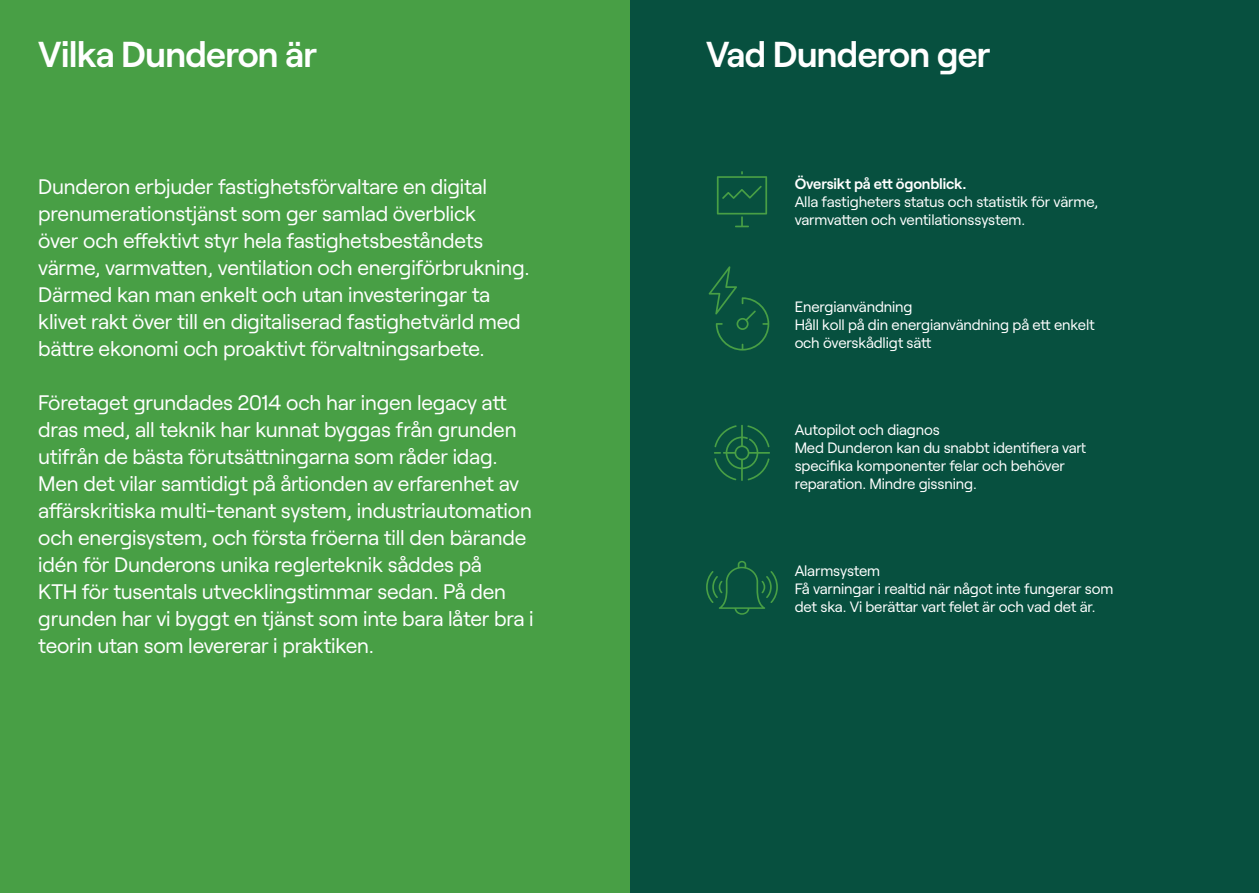
<style>
.page{position:relative;width:1259px;height:893px;background:#fff}
.page>*{position:absolute;margin:0;border:0;box-sizing:border-box;transform-origin:0 0}
.t1{font:600 36px "Roobert";letter-spacing:-.02em;color:#fff}
.t2{font:21px/27px "Roobert";letter-spacing:-.01em;color:#fff}
.t3{font:15px/18px "Roobert";letter-spacing:-.01em;color:#fff}
.s1{font-weight:600}
</style>
<div class="page">
<div style="left:630px;top:0;width:629px;height:893px;background:#07503f"></div>
<svg style="left:714px;top:425px;width:56px;height:56px"></svg>
<svg style="left:717px;top:171px;width:50px;height:56px"></svg>
<svg style="left:706px;top:561px;width:72px;height:54px"></svg>
<svg style="left:708px;top:266px;width:61px;height:85px"></svg>
<div style="left:0;top:0;width:629px;height:893px;background:#489f45"></div>
<p class="t1" style="left:38px;top:27px;width:280px">Vilka Dunderon är</p>
<p class="t2" style="left:38px;top:171px;width:493px">Dunderon erbjuder fastighetsförvaltare en digital prenumerationstjänst som ger samlad överblick<br>över och effektivt styr hela fastighetsbeståndets värme, varmvatten, ventilation och energiförbrukning.<br>Därmed kan man enkelt och utan investeringar ta klivet rakt över till en digitaliserad fastighetvärld med bättre ekonomi och proaktivt förvaltningsarbete.</p>
<p class="t2" style="left:38px;top:387px;width:497px">Företaget grundades 2014 och har ingen legacy att dras med, all teknik har kunnat byggas från grunden utifrån de bästa förutsättningarna som råder idag.<br>Men det vilar samtidigt på årtionden av erfarenhet av affärskritiska multi-tenant system, industriautomation och energisystem, och första fröerna till den bärande idén för Dunderons unika reglerteknik såddes på<br>KTH för tusentals utvecklingstimmar sedan. På den grunden har vi byggt en tjänst som inte bara låter bra i teorin utan som levererar i praktiken.</p>
<p class="t1" style="left:706px;top:27px;width:286px">Vad Dunderon ger</p>
<p class="t3" style="left:794px;top:174px;width:305px"><span class="s1">Översikt på ett ögonblick.<br></span>Alla fastigheters status och statistik för värme, varmvatten och ventilationssystem.</p>
<p class="t3" style="left:794px;top:296px;width:119px">Energianvändning</p>
<p class="t3" style="left:794px;top:314px;width:302px">Håll koll på din energianvändning på ett enkelt och överskådligt sätt</p>
<p class="t3" style="left:794px;top:419px;width:147px">Autopilot och diagnos</p>
<p class="t3" style="left:794px;top:437px;width:293px">Med Dunderon kan du snabbt identifiera vart specifika komponenter felar och behöver reparation. Mindre gissning.</p>
<p class="t3" style="left:794px;top:560px;width:87px">Alarmsystem</p>
<p class="t3" style="left:794px;top:578px;width:320px">Få varningar i realtid när något inte fungerar som det ska. Vi berättar vart felet är och vad det är.</p>
</div>
